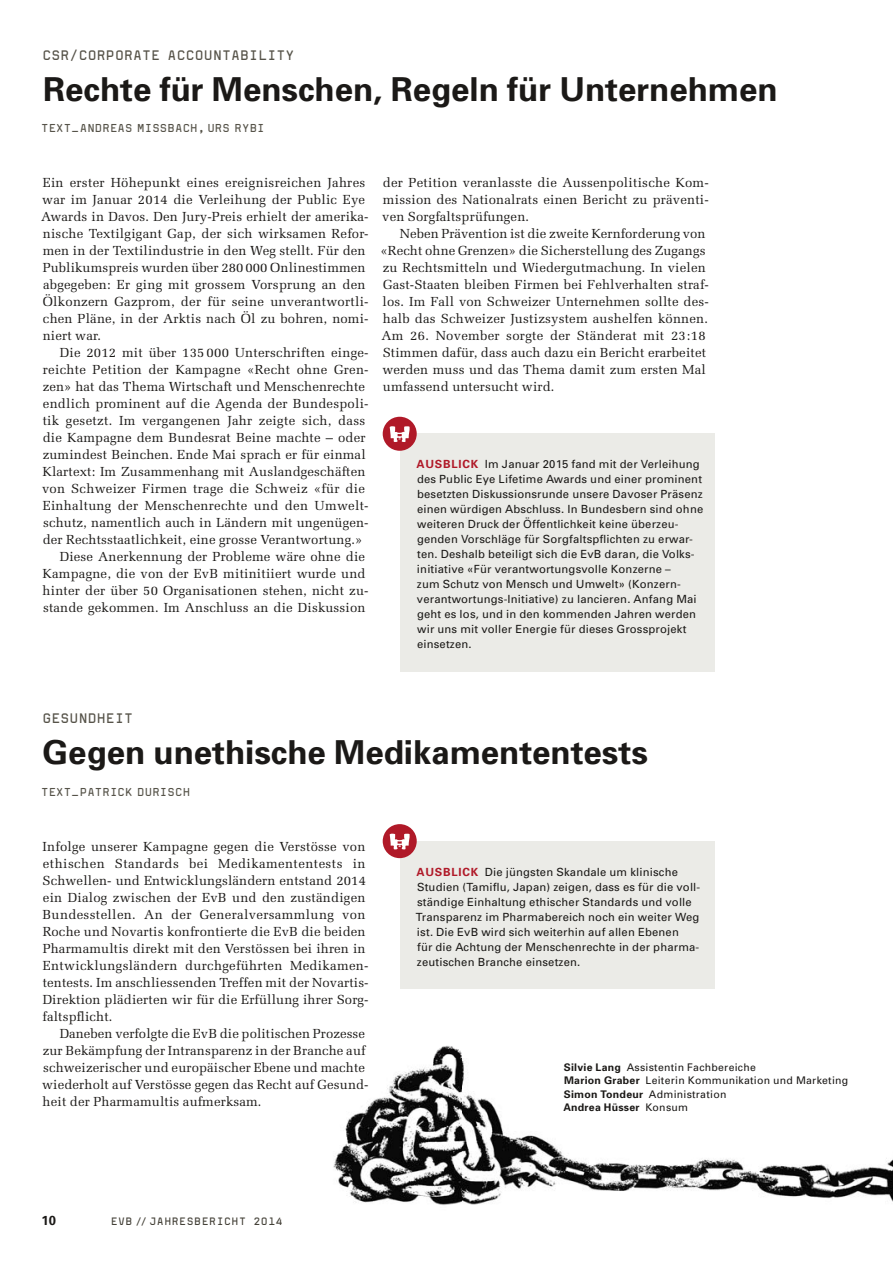
<style>
.page{position:relative;width:893px;height:1263px;background:#fff}
.page>*{position:absolute;margin:0;border:0;box-sizing:border-box;transform-origin:0 0}
.t1{font:700 33px "Univers";color:#1b1917}
.t2{font:700 13.5px "Mono";letter-spacing:.01em;color:#565349}
.t3{font:13.2px/17px "Melior";letter-spacing:.01em;color:#1b1917}
.t4{font:700 13.2px "Univers";color:#1b1917}
.t5{font:11.25px/15px "Univers";letter-spacing:.015em;color:#1b1917}
.t6{font:700 11.25px "Mono";letter-spacing:.01em;color:#565349}
.t7{font:10.5px/13.5px "Univers";letter-spacing:.025em;color:#1b1917}
.t8{font:700 10.5px "Mono";letter-spacing:.05em;color:#444138}
.s1{font-weight:700;color:#b01928}
.s2{font-size:9.9px}
.s3{font-weight:700}
</style>
<div class="page">
<img style="left:333px;top:646px;width:560px;height:559px">
<div style="left:400px;top:841px;width:314px;height:147px;background:#ebebe7"></div>
<div style="left:383px;top:824px;width:34px;height:34px;background:#b01928;border-radius:50%"></div>
<svg style="left:390px;top:833px;width:20px;height:17px"></svg>
<div style="left:400px;top:434px;width:314px;height:238px;background:#ebebe7"></div>
<div style="left:383px;top:417px;width:34px;height:34px;background:#b01928;border-radius:50%"></div>
<svg style="left:390px;top:426px;width:20px;height:16px"></svg>
<p class="t2" style="left:42px;top:50px;width:254px">CSR/CORPORATE ACCOUNTABILITY</p>
<h1 class="t1" style="left:43px;top:77px;width:736px">Rechte für Menschen, Regeln für Unternehmen</h1>
<p class="t6" style="left:41px;top:124px;width:225px">TEXT _ ANDREAS MISSBACH, URS RYBI</p>
<p class="t3" style="left:41px;top:175px;width:329px">Ein erster Höhepunkt eines ereignisreichen Jahres war im Januar 2014 die Verleihung der Public Eye Awards in Davos. Den Jury-Preis erhielt der amerika&shy;nische Textilgigant Gap, der sich wirksamen Refor&shy;men in der Textilindustrie in den Weg stellt. Für den Publikumspreis wurden über 280 000 Onlinestimmen abgegeben: Er ging mit grossem Vorsprung an den Ölkonzern Gazprom, der für seine unverantwortli&shy;chen Pläne, in der Arktis nach Öl zu bohren, nomi&shy;niert war.</p>
<p class="t3" style="left:60px;top:345px;width:310px">Die 2012 mit über 135 000 Unterschriften einge-</p>
<p class="t3" style="left:43px;top:362px;width:327px">reichte Petition der Kampagne «Recht ohne Gren-</p>
<p class="t3" style="left:43px;top:379px;width:324px">zen» hat das Thema Wirtschaft und Menschenrechte</p>
<p class="t3" style="left:43px;top:396px;width:327px">endlich prominent auf die Agenda der Bundespoli-</p>
<p class="t3" style="left:43px;top:413px;width:324px">tik gesetzt. Im vergangenen Jahr zeigte sich, dass</p>
<p class="t3" style="left:43px;top:430px;width:324px">die Kampagne dem Bundesrat Beine machte – oder</p>
<p class="t3" style="left:43px;top:447px;width:324px">zumindest Beinchen. Ende Mai sprach er für einmal</p>
<p class="t3" style="left:43px;top:464px;width:324px">Klartext: Im Zusammenhang mit Auslandgeschäften</p>
<p class="t3" style="left:42px;top:482px;width:324px">von Schweizer Firmen trage die Schweiz «für die</p>
<p class="t3" style="left:43px;top:499px;width:327px">Einhaltung der Menschenrechte und den Umwelt-</p>
<p class="t3" style="left:43px;top:516px;width:327px">schutz, namentlich auch in Ländern mit ungenügen-</p>
<p class="t3" style="left:43px;top:533px;width:321px">der Rechtsstaatlichkeit, eine grosse Verantwortung.»</p>
<p class="t3" style="left:60px;top:550px;width:307px">Diese Anerkennung der Probleme wäre ohne die</p>
<p class="t3" style="left:43px;top:567px;width:325px">Kampagne, die von der EvB mitinitiiert wurde und</p>
<p class="t3" style="left:43px;top:584px;width:327px">hinter der über 50 Organisationen stehen, nicht zu-</p>
<p class="t3" style="left:43px;top:601px;width:324px">stande gekommen. Im Anschluss an die Diskussion</p>
<p class="t3" style="left:382px;top:175px;width:328px;text-align:justify">der Petition veranlasste die Aussenpolitische Kom&shy;mission des Nationalrats einen Bericht zu präventi&shy;ven Sorgfaltsprüfungen.</p>
<p class="t3" style="left:380px;top:226px;width:330px;text-indent:19px">Neben Prävention ist die zweite Kernforderung von «Recht ohne Grenzen» die Sicherstellung des Zugangs zu Rechtsmitteln und Wiedergutmachung. In vielen Gast-Staaten bleiben Firmen bei Fehlverhalten straf&shy;los. Im Fall von Schweizer Unternehmen sollte des&shy;halb das Schweizer Justizsystem aushelfen können.<br>Am 26. November sorgte der Ständerat mit 23 :18<br>Stimmen dafür, dass auch dazu ein Bericht erarbeitet werden muss und das Thema damit zum ersten Mal umfassend untersucht wird.</p>
<p class="t5" style="left:416px;top:457px;width:288px"><span class="s1">AUSBLICK</span> Im Januar 2015 fand mit der Verleihung des Public Eye Lifetime Awards und einer prominent besetzten Diskussionsrunde unsere Davoser Präsenz einen würdigen Abschluss. In Bundesbern sind ohne weiteren Druck der Öffentlichkeit keine überzeu&shy;genden Vorschläge für Sorgfaltspflichten zu erwar&shy;ten. Deshalb beteiligt sich die EvB daran, die Volks&shy;initiative «Für verantwortungsvolle Konzerne –<br>zum Schutz von Mensch und Umwelt» (Konzern&shy;verantwortungs- Initiative) zu lancieren. Anfang Mai geht es los, und in den kommenden Jahren werden wir uns mit voller Energie für dieses Grossprojekt einsetzen.</p>
<p class="t2" style="left:42px;top:713px;width:92px">GESUNDHEIT</p>
<h1 class="t1" style="left:43px;top:740px;width:607px">Gegen unethische Medikamententests</h1>
<p class="t6" style="left:41px;top:787px;width:150px">TEXT _ PATRICK DURISCH</p>
<p class="t3" style="left:43px;top:839px;width:328px">Infolge unserer Kampagne gegen die Verstösse von ethischen Standards bei Medikamententests in Schwellen- und Entwicklungsländern entstand 2014 ein Dialog zwischen der EvB und den zuständigen Bundesstellen. An der Generalversammlung von Roche und Novartis konfrontierte die EvB die beiden Pharmamultis direkt mit den Verstössen bei ihren in Entwicklungsländern durchgeführten Medikamen&shy;tentests. Im anschliessenden Treffen mit der Novartis-Direktion plädierten wir für die Erfüllung ihrer Sorg&shy;faltspflicht.</p>
<p class="t3" style="left:42px;top:1026px;width:328px;text-indent:18px">Daneben verfolgte die EvB die politischen Prozesse zur Bekämpfung der Intransparenz in der Branche auf schweizerischer und europäischer Ebene und machte wiederholt auf Verstösse gegen das Recht auf Gesund&shy;heit der Pharmamultis aufmerksam.</p>
<p class="t4" style="left:42px;top:1215px;width:16px">10</p>
<p class="t8" style="left:111px;top:1217px;width:174px">EVB <span class="s2">//</span> JAHRESBERICHT 2014</p>
<p class="t5" style="left:416px;top:865px;width:286px"><span class="s1">AUSBLICK</span> Die jüngsten Skandale um klinische Studien (Tamiflu, Japan) zeigen, dass es für die voll&shy;ständige Einhaltung ethischer Standards und volle Transparenz im Pharmabereich noch ein weiter Weg ist. Die EvB wird sich weiterhin auf allen Ebenen<br>für die Achtung der Menschenrechte in der pharma&shy;zeutischen Branche einsetzen.</p>
<p class="t7" style="left:563px;top:1061px;width:286px"><span class="s3">Silvie Lang</span> Assistentin Fachbereiche<br><span class="s3">Marion Graber</span> Leiterin Kommunikation und Marketing <span class="s3">Simon Tondeur</span> Administration<br><span class="s3">Andrea Hüsser</span> Konsum</p>
</div>
